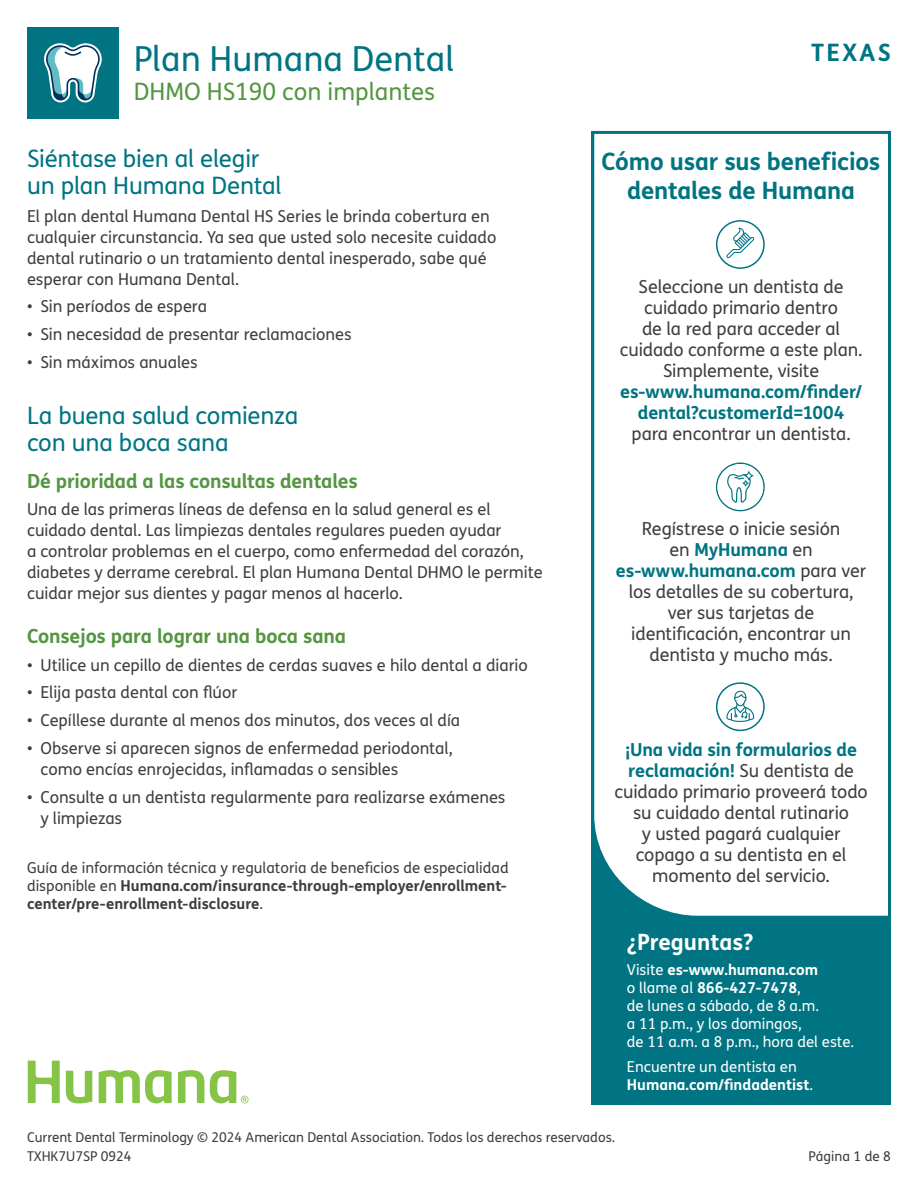
<style>
.page{position:relative;width:918px;height:1188px;background:#fff}
.page>*{position:absolute;margin:0;border:0;box-sizing:border-box;transform-origin:0 0}
.t1{font:34.5px "FS Humana";color:#007482}
.Headline_24_27_Green{font:24px/27px "FS Humana";letter-spacing:-.01em;color:#007482}
.Headline_24_27_Green-2{font:700 24px "FS Humana";letter-spacing:-.01em;color:#007482}
.t2{font:24px "FS Humana";color:#549641}
.t3{font:700 22.5px "FS Humana";color:#fff}
.Subhead_15_18_Dark_Green_in_LifeBlock{font:700 19.5px "FS Humana";letter-spacing:-.01em;color:#549641}
.Bulleted_Copy_8_5_12_Dark_Gray_Plum_Bull{font:18px/21px "FS Humana";letter-spacing:-.01em;color:#3e3e3f;text-align:center}
.Body_Copy_8_5_12_Dark_Gray{font:16.5px/21px "FS Humana";letter-spacing:-.005em;color:#3e3e3f}
.body{font:16.5px/21px "FS Humana";color:#3e3e3f}
.Body_Copy_8_5_12_Dark_Gray-2{font:700 15px/18px "FS Humana";color:#3e3e3f}
.t4{font:15px/18px "FS Humana";color:#fff}
.t5{font:700 15px/18px "FS Humana";color:#fff}
.t6{font:13.5px "FS Humana";color:#3e3e3f}
.s1{font-weight:400}
.s2{font-weight:700;color:#007482}
.s3{font-weight:700}
</style>
<div class="page">
<div style="left:27px;top:27px;width:92px;height:92px;background:#007482"></div>
<svg style="left:44px;top:43px;width:58px;height:59px"></svg>
<svg style="left:28px;top:1061px;width:221px;height:42px"></svg>
<div style="left:591px;top:131px;width:300px;height:973px;background:#007482"></div>
<div style="left:591px;top:130px;width:300px;height:786px;background:#fff"></div>
<div style="left:716px;top:682px;width:49px;height:49px;border:4px solid #007482;border-radius:50%"></div>
<div style="left:718px;top:685px;width:44px;height:44px;background:#fff;border-radius:50%"></div>
<div style="left:717px;top:684px;width:46px;height:46px;border:2px solid #fff;border-radius:50%"></div>
<svg style="left:726px;top:691px;width:28px;height:31px"></svg>
<div style="left:716px;top:463px;width:49px;height:48px;border:4px solid #007482;border-radius:50%"></div>
<div style="left:718px;top:465px;width:44px;height:44px;background:#fff;border-radius:50%"></div>
<div style="left:717px;top:464px;width:46px;height:46px;border:2px solid #fff;border-radius:50%"></div>
<svg style="left:727px;top:471px;width:27px;height:32px"></svg>
<div style="left:716px;top:220px;width:49px;height:49px;border:4px solid #007482;border-radius:50%"></div>
<div style="left:718px;top:222px;width:44px;height:45px;background:#fff;border-radius:50%"></div>
<div style="left:717px;top:222px;width:46px;height:45px;border:2px solid #fff;border-radius:50%"></div>
<svg style="left:726px;top:228px;width:28px;height:30px"></svg>
<h1 class="t1" style="left:134px;top:36px;width:322px">Plan Humana Dental</h1>
<h2 class="t2" style="left:134px;top:75px;width:303px">DHMO HS190 con implantes</h2>
<p class="Headline_24_27_Green" style="left:27px;top:144px;width:256px">Siéntase bien al elegir un plan Humana Dental</p>
<p class="body" style="left:27px;top:205px;width:471px">El plan dental Humana Dental HS Series le brinda cobertura en cualquier circunstancia. Ya sea que usted solo necesite cuidado dental rutinario o un tratamiento dental inesperado, sabe qué esperar con Humana Dental.</p>
<p class="Body_Copy_8_5_12_Dark_Gray" style="left:27px;top:296px;width:182px">• Sin períodos de espera</p>
<p class="Body_Copy_8_5_12_Dark_Gray" style="left:27px;top:323px;width:326px">• Sin necesidad de presentar reclamaciones</p>
<p class="Body_Copy_8_5_12_Dark_Gray" style="left:27px;top:351px;width:172px">• Sin máximos anuales</p>
<p class="Headline_24_27_Green" style="left:27px;top:401px;width:273px">La buena salud comienza con una boca sana</p>
<p class="Subhead_15_18_Dark_Green_in_LifeBlock" style="left:27px;top:466px;width:332px">Dé prioridad a las consultas dentales</p>
<p class="Body_Copy_8_5_12_Dark_Gray" style="left:27px;top:499px;width:517px">Una de las primeras líneas de defensa en la salud general es el cuidado dental. Las limpiezas dentales regulares pueden ayudar<br>a controlar problemas en el cuerpo, como enfermedad del corazón, diabetes y derrame cerebral. El plan Humana Dental DHMO le permite cuidar mejor sus dientes y pagar menos al hacerlo.</p>
<p class="Subhead_15_18_Dark_Green_in_LifeBlock" style="left:27px;top:621px;width:321px">Consejos para lograr una boca sana</p>
<p class="Body_Copy_8_5_12_Dark_Gray" style="left:27px;top:654px;width:502px">• Utilice un cepillo de dientes de cerdas suaves e hilo dental a diario</p>
<p class="Body_Copy_8_5_12_Dark_Gray" style="left:27px;top:682px;width:212px">• Elija pasta dental con flúor</p>
<p class="Body_Copy_8_5_12_Dark_Gray" style="left:27px;top:710px;width:435px">• Cepíllese durante al menos dos minutos, dos veces al día</p>
<p class="Body_Copy_8_5_12_Dark_Gray" style="left:40px;top:737px;width:414px;text-indent:-14px">• Observe si aparecen signos de enfermedad periodontal, como encías enrojecidas, inflamadas o sensibles</p>
<p class="Body_Copy_8_5_12_Dark_Gray" style="left:40px;top:786px;width:467px;text-indent:-14px">• Consulte a un dentista regularmente para realizarse exámenes y limpiezas</p>
<p class="Body_Copy_8_5_12_Dark_Gray-2" style="left:27px;top:858px;width:483px"><span class="s1">Guía de información técnica y regulatoria de beneficios de especialidad disponible en</span> Humana.com/insurance-through-employer/enrollment&shy;center/pre-enrollment-disclosure<span class="s1">.</span></p>
<h2 class="Headline_24_27_Green-2" style="left:811px;top:34px;width:81px">TEXAS</h2>
<p class="Headline_24_27_Green-2" style="left:602px;top:143px;width:280px">Cómo usar sus beneficios</p>
<p class="Headline_24_27_Green-2" style="left:627px;top:172px;width:229px">dentales de Humana</p>
<p class="Bulleted_Copy_8_5_12_Dark_Gray_Plum_Bull" style="left:620px;top:276px;width:244px">Seleccione un dentista de cuidado primario dentro<br>de la red para acceder al cuidado conforme a este plan.<br>Simplemente, visite <span class="s2">es-www.humana.com/finder/ dental?customerId=1004 </span>para encontrar un dentista.</p>
<p class="Bulleted_Copy_8_5_12_Dark_Gray_Plum_Bull" style="left:616px;top:518px;width:252px">Regístrese o inicie sesión<br>en <span class="s2">MyHumana</span> en <span class="s2">es-www.humana.com</span> para ver los detalles de su cobertura, ver sus tarjetas de identificación, encontrar un dentista y mucho más.</p>
<p class="Bulleted_Copy_8_5_12_Dark_Gray_Plum_Bull" style="left:614px;top:739px;width:255px"><span class="s2">¡Una vida sin formularios de reclamación!</span> Su dentista de cuidado primario proveerá todo su cuidado dental rutinario<br>y usted pagará cualquier copago a su dentista en el momento del servicio.</p>
<p class="t3" style="left:627px;top:925px;width:128px">¿Preguntas?</p>
<p class="t4" style="left:627px;top:961px;width:229px">Visite <span class="s3">es-www.humana.com<br></span>o llame al <span class="s3">866-427-7478</span>,<br>de lunes a sábado, de 8 a.m.<br>a 11 p.m., y los domingos,<br>de 11 a.m. a 8 p.m., hora del este.</p>
<p class="t5" style="left:627px;top:1057px;width:188px"><span class="s1">Encuentre un dentista en<br></span>Humana.com/findadentist<span class="s1">.</span></p>
<p class="t6" style="left:27px;top:1128px;width:590px">Current Dental Terminology © 2024 American Dental Association. Todos los derechos reservados.</p>
<p class="t6" style="left:27px;top:1147px;width:106px">TXHK7U7SP 0924</p>
<p class="t6" style="left:808px;top:1147px;width:84px">Página 1 de 8</p>
</div>
